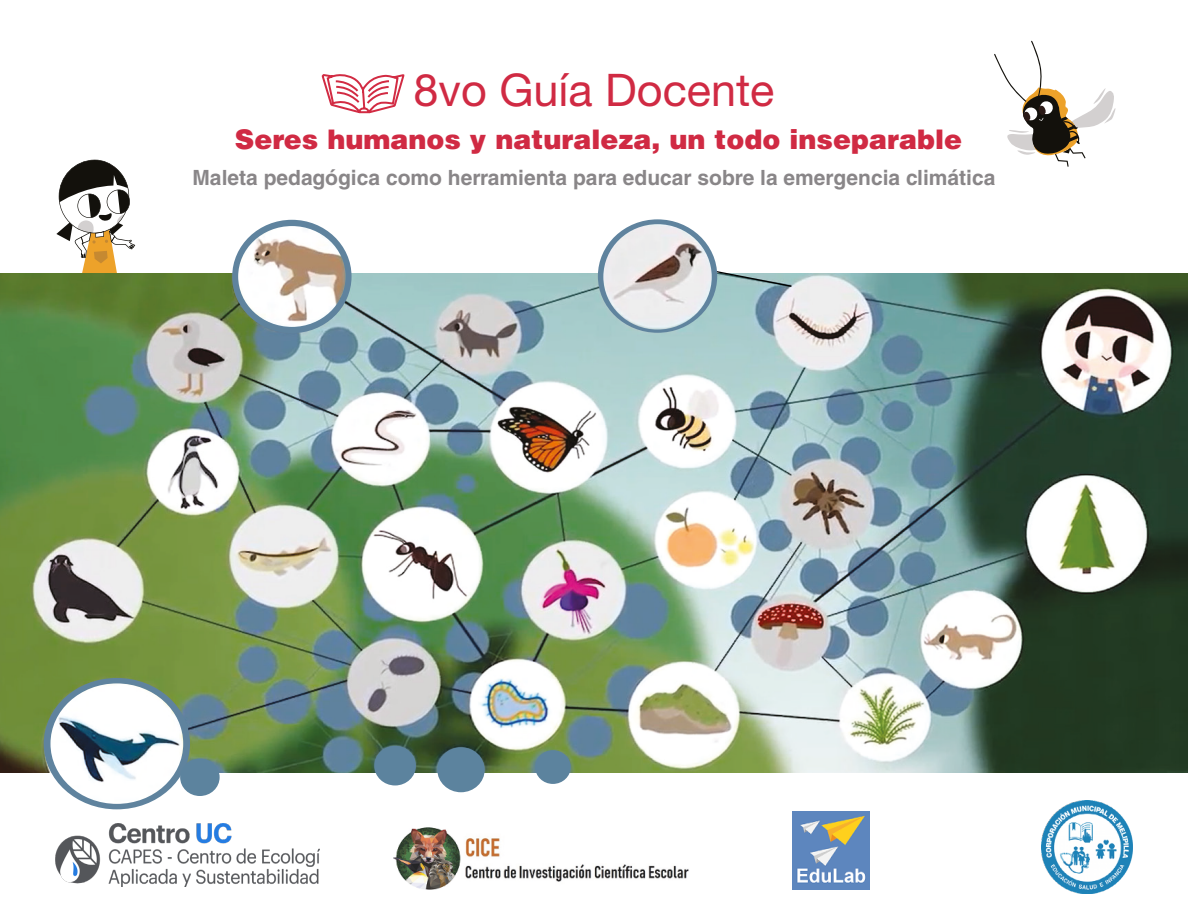
<style>
.page{position:relative;width:1188px;height:918px;background:#fff}
.page>*{position:absolute;margin:0;border:0;box-sizing:border-box;transform-origin:0 0}
.t1{font:45px "Helvetica Neue";color:#d02a43}
.t2{font:900 27px "Helvetica LT Std";color:#d02a43}
.t3{font:700 21px "Helvetica LT Std";color:#898688}
</style>
<div class="page">
<svg style="left:994px;top:41px;width:122px;height:126px"></svg>
<img style="left:0;top:273px;width:1188px;height:501px">
<div style="left:44px;top:678px;width:146px;height:131px;background:#5f839e;border-radius:50%"></div>
<img style="left:50px;top:683px;width:133px;height:121px">
<div style="left:232px;top:220px;width:120px;height:113px;background:#5f839e;border-radius:50%"></div>
<img style="left:238px;top:226px;width:108px;height:101px">
<svg style="left:716px;top:271px;width:77px;height:17px"></svg>
<div style="left:598px;top:219px;width:119px;height:114px;background:#5f839e;border-radius:50%"></div>
<img style="left:603px;top:224px;width:109px;height:106px">
<div style="left:374px;top:746px;width:42px;height:39px;background:#5c839e;border-radius:50%"></div>
<div style="left:535px;top:750px;width:36px;height:34px;background:#5c839e;border-radius:50%"></div>
<div style="left:437px;top:747px;width:48px;height:45px;background:#5c839e;border-radius:50%"></div>
<div style="left:180px;top:758px;width:40px;height:38px;background:#5c839e;border-radius:50%"></div>
<svg style="left:56px;top:160px;width:79px;height:113px"></svg>
<svg style="left:321px;top:74px;width:84px;height:40px"></svg>
<img style="left:792px;top:812px;width:78px;height:77px">
<img style="left:1042px;top:800px;width:91px;height:94px">
<img style="left:55px;top:824px;width:265px;height:62px">
<img style="left:394px;top:827px;width:295px;height:63px">
<h1 class="t1" style="left:414px;top:63px;width:362px">8vo Guía Docente</h1>
<p class="t2" style="left:235px;top:122px;width:729px">Seres humanos y naturaleza, un todo inseparable</p>
<p class="t3" style="left:193px;top:165px;width:804px">Maleta pedagógica como herramienta para educar sobre la emergencia climática</p>
</div>
